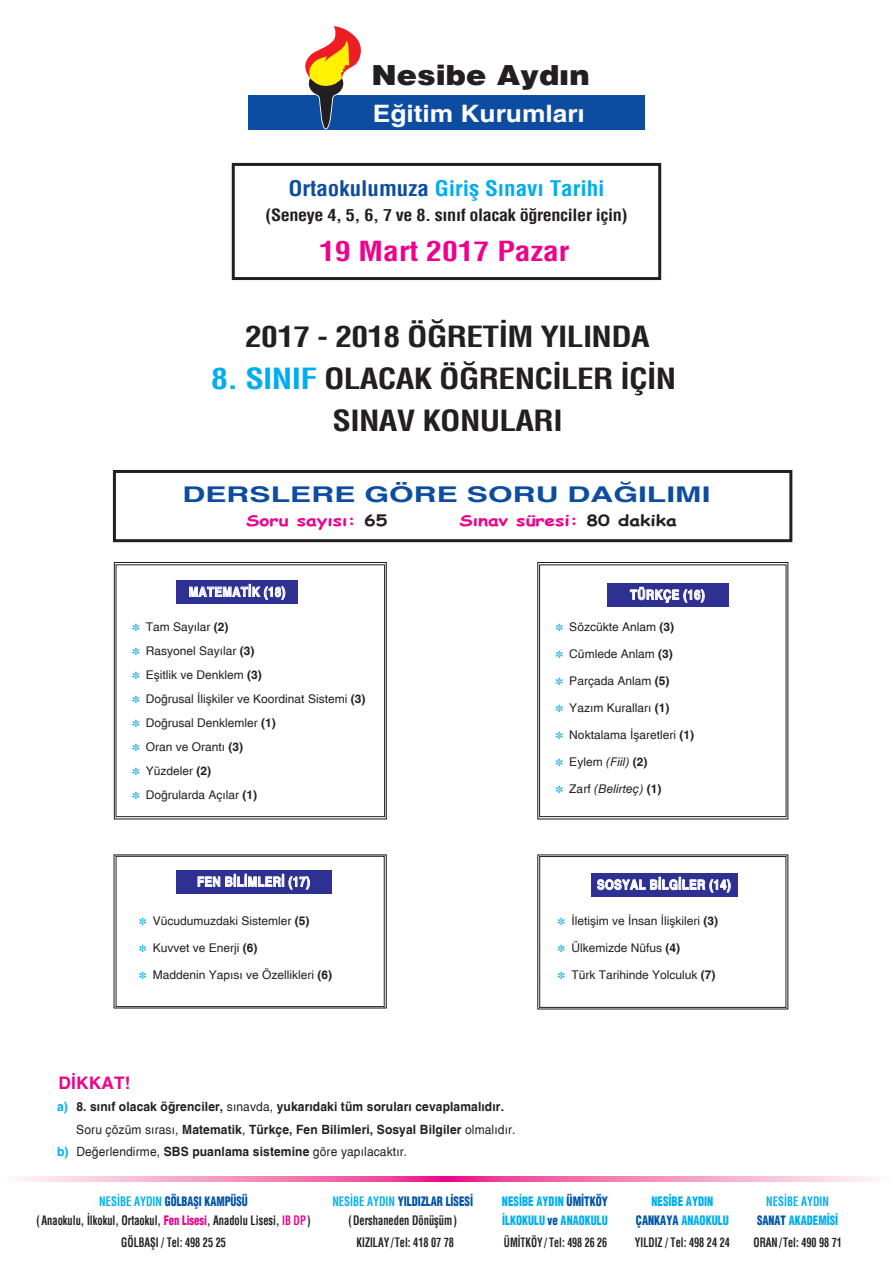
<style>
.page{position:relative;width:893px;height:1263px;background:#fff}
.page>*{position:absolute;margin:0;border:0;box-sizing:border-box;transform-origin:0 0}
.t1{font:700 28.5px/42px "Helvetica TM Condensed";letter-spacing:-.02em;color:#231f20;text-align:center;scale:1.17 1}
.t2{font:27.75px "Helvetica TM Black";color:#231f20;scale:1.1 1}
.t3{font:700 27px "Helvetica TM Condensed";color:#ed028c;scale:1.17 1}
.t4{font:700 24px "Helvetica TM";color:#fff;scale:1.1 1}
.t5{font:700 21.75px "Helvetica TM";color:#0d4da1;scale:1.46 1}
.t6{font:700 21px "Helvetica TM Condensed";color:#00aeef;scale:1.09 1}
.t7{font:700 17.25px "Helvetica TM";letter-spacing:.01em;color:#ed028c}
.t8{font:700 16.5px "Helvetica TM Condensed";letter-spacing:-.02em;color:#231f20;scale:1.09 1}
.t9{font:700 15.3px "Comic Sans MS";color:#ed028c;scale:1.25 1}
.t10{font:700 13.2px "Helvetica TM";letter-spacing:.04em;color:#fff;scale:.85 1}
.t11{font:700 12.75px "Helvetica TM";letter-spacing:.01em;color:#231f20;scale:.94 1}
.t12{font:700 12.75px/22.2px "Helvetica TM Condensed";color:#231f20;text-align:center;scale:.82 1}
.t13{font:12.75px "Helvetica TM";letter-spacing:.01em;color:#231f20;scale:.94 1}
.t14{font:12.75px/18.9px "Helvetica TM Condensed Blk";color:#00aeef;text-align:center;scale:.86 1}
.t15{font:12.75px "Helvetica TM Condensed Blk";color:#0154a6;scale:.86 1}
.t16{font:12.75px "Helvetica TM Condensed Blk";color:#0154a6;scale:.84 1}
.t17{font:700 12.75px "Helvetica TM Condensed";color:#231f20;scale:.8 1}
.t18{font:700 12.75px "Helvetica TM Condensed";color:#00aeef;scale:.84 1}
.t19{font:12.6px "Helvetica TM Condensed Blk";color:#00aeef;scale:.86 1}
.t20{font:700 12.6px "Helvetica TM Condensed";color:#231f20;scale:.79 1}
.t21{font:700 12.6px "Helvetica TM Condensed";color:#231f20;scale:.8 1}
.t22{font:12px/24px "Helvetica TM";color:#231f20}
.t23{font:italic 12px "Helvetica TM";color:#231f20}
.s1{color:#0d4da1}
.s2{color:#00aeef}
.s3{color:#231f20}
.s4{font-weight:700}
.s5{font-style:normal}
.s6{font-weight:700;font-style:normal}
.s7{font-weight:400}
.s8{font-weight:700;color:#00aeef}
.s9{font-family:"Helvetica TM Condensed";font-weight:700;color:#00aeef}
.s10{font-family:"Helvetica TM Condensed Blk";font-weight:400;color:#ed028c}
.s11{color:#ed028c}
.s12{color:#0154a6}
.s13{font-size:12.75px;color:#0154a6}
</style>
<div class="page">
<div style="left:113px;top:470px;width:679px;height:72px;background:#fff;border:3px solid #231f20"></div>
<div style="left:232px;top:163px;width:429px;height:117px;background:#fff;border:3px solid #231f20"></div>
<div style="left:248px;top:96px;width:396px;height:34px;background:#0d4da1"></div>
<svg style="left:305px;top:26px;width:56px;height:104px"></svg>
<div style="left:177px;top:580px;width:121px;height:24px;background:#2e3092"></div>
<svg style="left:189px;top:584px;width:96px;height:15px"></svg>
<div style="left:114px;top:562px;width:273px;height:258px;border:1px solid #231f20"></div>
<div style="left:116px;top:564px;width:269px;height:253px;border:1px solid #231f20"></div>
<div style="left:590px;top:873px;width:147px;height:24px;background:#2e3092"></div>
<svg style="left:597px;top:877px;width:133px;height:15px"></svg>
<div style="left:539px;top:856px;width:247px;height:152px;border:1px solid #231f20"></div>
<div style="left:176px;top:870px;width:155px;height:24px;background:#2e3092"></div>
<svg style="left:198px;top:874px;width:112px;height:15px"></svg>
<div style="left:116px;top:856px;width:268px;height:151px;border:1px solid #231f20"></div>
<div style="left:607px;top:583px;width:121px;height:24px;background:#2e3092"></div>
<svg style="left:630px;top:587px;width:74px;height:16px"></svg>
<div style="left:537px;top:562px;width:251px;height:258px;border:1px solid #231f20"></div>
<div style="left:539px;top:565px;width:247px;height:252px;border:1px solid #231f20"></div>
<svg style="left:17px;top:1177px;width:859px;height:4px;background:#f390c0"></svg>
<h2 class="t2" style="left:371px;top:57px;width:200px">Nesibe Aydın</h2>
<h3 class="t4" style="left:373px;top:99px;width:194px">Eğitim Kurumları</h3>
<h3 class="t6" style="left:288px;top:175px;width:292px"><span class="s1">Ortaokulumuza</span> Giriş Sınavı Tarihi</h3>
<h3 class="t8" style="left:265px;top:205px;width:334px">(Seneye 4, 5, 6, 7 ve 8. sınıf olacak öğrenciler için)</h3>
<h3 class="t3" style="left:319px;top:234px;width:215px">19 Mart 2017 Pazar</h3>
<h1 class="t1" style="left:245px;top:316px;width:347px">2017 - 2018 ÖĞRETİM YILINDA</h1>
<h1 class="t1" style="left:211px;top:358px;width:399px"><span class="s2">8. SINIF</span> OLACAK ÖĞRENCİLER İÇİN<br>SINAV KONULARI</h1>
<h3 class="t5" style="left:182px;top:481px;width:363px">DERSLERE GÖRE SORU DAĞILIMI</h3>
<p class="t9" style="left:246px;top:509px;width:114px">Soru sayısı: <span class="s3">65</span></p>
<p class="t9" style="left:459px;top:509px;width:175px">Sınav süresi: <span class="s3">80 dakika</span></p>
<p class="t10" style="left:189px;top:584px;width:115px">MATEMAT‹K (18)</p>
<p class="t22" style="left:132px;top:615px;width:234px"><span class="s2">✽</span> Tam Sayılar <span class="s4">(2)<br></span><span class="s2">✽</span> Rasyonel Sayılar <span class="s4">(3)<br></span><span class="s2">✽</span> Eşitlik ve Denklem <span class="s4">(3)<br></span><span class="s2">✽</span> Doğrusal İlişkiler ve Koordinat Sistemi <span class="s4">(3) </span><span class="s2">✽</span> Doğrusal Denklemler <span class="s4">(1)<br></span><span class="s2">✽</span> Oran ve Orantı <span class="s4">(3)<br></span><span class="s2">✽</span> Yüzdeler <span class="s4">(2)<br></span><span class="s2">✽</span> Doğrularda Açılar <span class="s4">(1)</span></p>
<p class="t10" style="left:630px;top:587px;width:89px">TÜRKÇE (16)</p>
<p class="t22" style="left:556px;top:615px;width:120px"><span class="s2">✽</span> Sözcükte Anlam <span class="s4">(3)</span></p>
<p class="t22" style="left:556px;top:642px;width:118px"><span class="s2">✽</span> Cümlede Anlam <span class="s4">(3)</span></p>
<p class="t22" style="left:556px;top:669px;width:115px"><span class="s2">✽</span> Parçada Anlam <span class="s4">(5)</span></p>
<p class="t22" style="left:556px;top:696px;width:115px"><span class="s2">✽</span> Yazım Kuralları <span class="s4">(1)</span></p>
<p class="t22" style="left:556px;top:723px;width:140px"><span class="s2">✽</span> Noktalama İşaretleri <span class="s4">(1)</span></p>
<p class="t23" style="left:556px;top:755px;width:93px"><span class="s2">✽</span> <span class="s5">Eylem</span> (Fiil) <span class="s6">(2)</span></p>
<p class="t23" style="left:556px;top:782px;width:107px"><span class="s2">✽</span> <span class="s5">Zarf</span> (Belirteç) <span class="s6">(1)</span></p>
<p class="t10" style="left:197px;top:874px;width:134px">FEN BİLİMLERİ (17)</p>
<p class="t10" style="left:597px;top:877px;width:159px">SOSYAL BİLGİLER (14)</p>
<p class="t22" style="left:139px;top:909px;width:172px"><span class="s2">✽</span> Vücudumuzdaki Sistemler <span class="s4">(5)</span></p>
<p class="t22" style="left:139px;top:936px;width:120px"><span class="s2">✽</span> Kuvvet ve Enerji <span class="s4">(6)</span></p>
<p class="t22" style="left:139px;top:963px;width:194px"><span class="s2">✽</span> Maddenin Yapısı ve Özellikleri <span class="s4">(6)</span></p>
<p class="t22" style="left:558px;top:909px;width:162px"><span class="s2">✽</span> İletişim ve İnsan İlişkileri <span class="s4">(3)</span></p>
<p class="t22" style="left:558px;top:936px;width:124px"><span class="s2">✽</span> Ülkemizde Nüfus <span class="s4">(4)</span></p>
<p class="t22" style="left:558px;top:963px;width:159px"><span class="s2">✽</span> Türk Tarihinde Yolculuk <span class="s4">(7)</span></p>
<h3 class="t7" style="left:59px;top:1073px;width:73px">DİKKAT!</h3>
<p class="t11" style="left:57px;top:1099px;width:477px"><span class="s2">a)</span> 8. sınıf olacak öğrenciler, <span class="s7">sınavda,</span> yukarıdaki tüm soruları cevaplamalıdır.</p>
<p class="t11" style="left:76px;top:1121px;width:469px"><span class="s7">Soru çözüm sırası,</span> Matematik<span class="s7">,</span> Türkçe, Fen Bilimleri, Sosyal Bilgiler <span class="s7">olmalıdır.</span></p>
<p class="t13" style="left:57px;top:1144px;width:374px"><span class="s8">b)</span> Değerlendirme, <span class="s4">SBS puanlama sistemine</span> göre yapılacaktır.</p>
<p class="t16" style="left:99px;top:1193px;width:178px"><span class="s9">NESİBE AYDIN</span> GÖLBAŞI KAMPÜSÜ</p>
<p class="t12" style="left:37px;top:1209px;width:335px">(Anaokulu, İlkokul, Ortaokul, <span class="s10">Fen Lisesi</span>, Anadolu Lisesi, <span class="s11">IB DP</span>)<br>GÖLBAŞI / Tel: 498 25 25</p>
<p class="t15" style="left:332px;top:1193px;width:165px"><span class="s9">NESİBE AYDIN</span> YILDIZLAR LİSESİ</p>
<p class="t12" style="left:348px;top:1209px;width:134px">(Dershaneden Dönüşüm)<br>KIZILAY/Tel: 418 07 78</p>
<p class="t14" style="left:502px;top:1191px;width:125px">NESİBE AYDIN <span class="s12">ÜMİTKÖY</span></p>
<p class="t19" style="left:502px;top:1212px;width:124px">İLKOKULU <span class="s13">ve</span> ANAOKULU</p>
<p class="t20" style="left:504px;top:1234px;width:132px">ÜMİTKÖY/ Tel: 498 26 26</p>
<p class="t14" style="left:636px;top:1191px;width:110px">NESİBE AYDIN<br><span class="s12">ÇANKAYA</span> ANAOKULU</p>
<p class="t17" style="left:635px;top:1234px;width:120px">YILDIZ / Tel: 498 24 24</p>
<p class="t18" style="left:766px;top:1193px;width:76px">NESİBE AYDIN</p>
<p class="t19" style="left:757px;top:1212px;width:96px"><span class="s12">SANAT</span> AKADEMİSİ</p>
<p class="t21" style="left:753px;top:1234px;width:112px">ORAN/Tel: 490 98 71</p>
</div>
